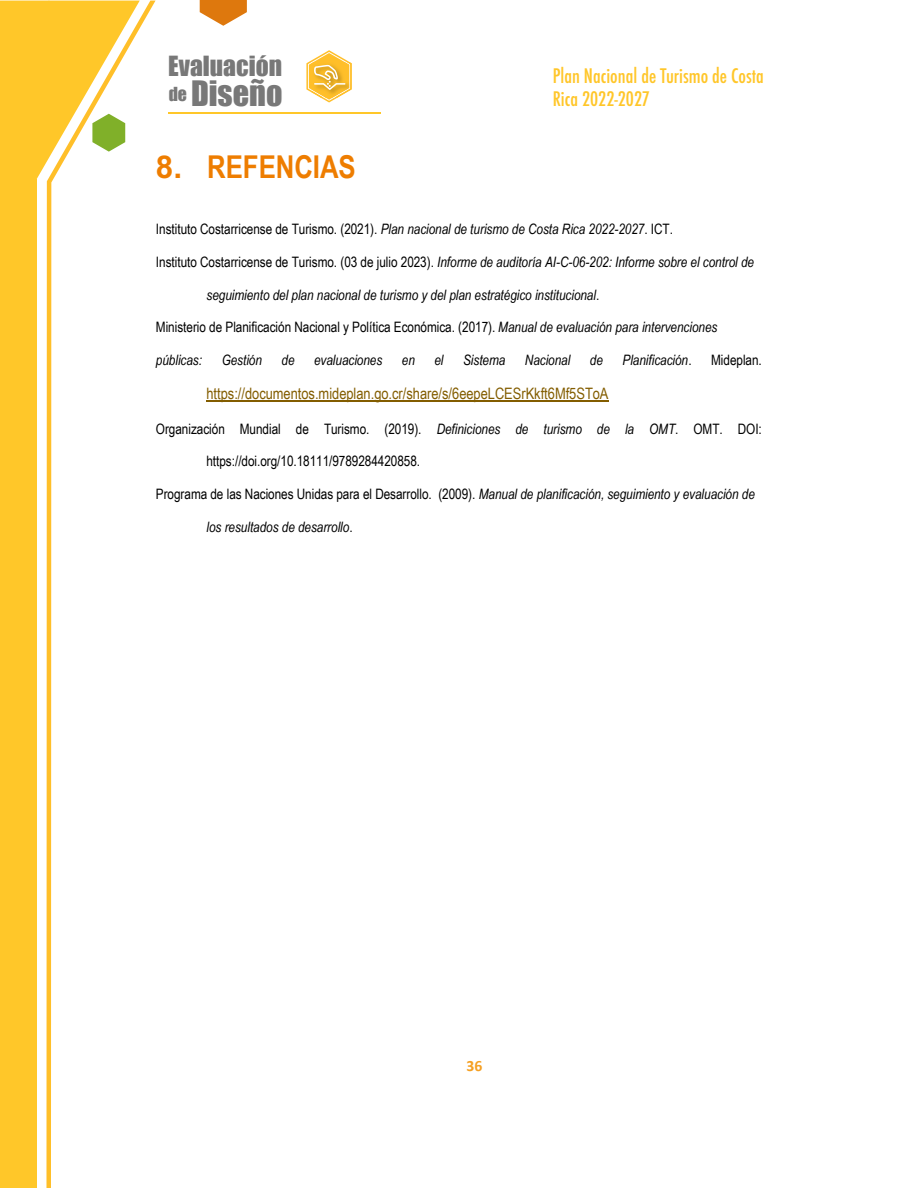
<style>
.page{position:relative;width:918px;height:1188px;background:#fff}
.page>*{position:absolute;margin:0;border:0;box-sizing:border-box;transform-origin:0 0}
.t1{font:32.25px "Impact";color:#787878}
.t2{font:700 31.5px "Arial Narrow";color:#ee7d00}
.t3{font:25.5px "Impact";color:#787878}
.t4{font:500 condensed 19.5px/23.4px "Futura";color:#ffc629}
.t5{font:15.75px "Arial Narrow";color:#835d00}
.t6{font:700 15.75px "Calibri";color:#f5a023}
.t7{font:14.4px "Arial Narrow";letter-spacing:-.005em;color:#000}
.t8{font:italic 14.4px "Arial Narrow";letter-spacing:-.005em;color:#000}
.s1{font-family:"Arial"}
.s2{font-style:italic}
.s3{font-style:normal}
</style>
<div class="page">
<svg style="left:200px;top:0;width:47px;height:26px"></svg>
<hr style="left:168px;top:112px;width:213px;height:2px;background:#ffc729">
<div style="left:0;top:179px;width:37px;height:1009px;background:#ffc729"></div>
<svg style="left:46px;top:1px;width:110px;height:1187px"></svg>
<svg style="left:0;top:1px;width:140px;height:178px"></svg>
<svg style="left:306px;top:50px;width:46px;height:52px"></svg>
<hr style="left:207px;top:401px;width:402px;height:1px;background:#835d00">
<div style="left:154px;top:486px;width:610px;height:32px;background:#fff"></div>
<div style="left:154px;top:518px;width:610px;height:33px;background:#fff"></div>
<h3 class="t3" style="left:168px;top:46px;width:115px">Evaluación</h3>
<h1 class="t1" style="left:169px;top:69px;width:115px"><sup>de</sup> Diseño</h1>
<h2 class="t2" style="left:156px;top:143px;width:201px"><span class="s1">8.</span> REFENCIAS</h2>
<h3 class="t4" style="left:553px;top:64px;width:213px">Plan Nacional de Turismo de Costa<br>Rica 2022-2027</h3>
<p class="t7" style="left:156px;top:219px;width:519px">Instituto Costarricense de Turismo. (2021). <span class="s2">Plan nacional de turismo de Costa Rica 2022-2027</span>. ICT.</p>
<p class="t8" style="left:156px;top:254px;width:600px"><span class="s3">Instituto Costarricense de Turismo. (03 de julio 2023).</span> Informe de auditoría AI-C-06-202: Informe sobre el control de</p>
<p class="t8" style="left:207px;top:286px;width:395px">seguimiento del plan nacional de turismo y del plan estratégico institucional<span class="s3">.</span></p>
<p class="t7" style="left:156px;top:317px;width:563px">Ministerio de Planificación Nacional y Política Económica. (2017). <span class="s2">Manual de evaluación para intervenciones</span></p>
<p class="t8" style="left:156px;top:352px;width:48px">públicas:</p>
<p class="t8" style="left:222px;top:352px;width:42px">Gestión</p>
<p class="t8" style="left:282px;top:352px;width:15px">de</p>
<p class="t8" style="left:314px;top:352px;width:70px">evaluaciones</p>
<p class="t8" style="left:402px;top:352px;width:15px">en</p>
<p class="t8" style="left:434px;top:352px;width:11px">el</p>
<p class="t8" style="left:463px;top:352px;width:44px">Sistema</p>
<p class="t8" style="left:525px;top:352px;width:47px">Nacional</p>
<p class="t8" style="left:590px;top:352px;width:15px">de</p>
<p class="t8" style="left:623px;top:352px;width:71px">Planificación<span class="s3">.</span></p>
<p class="t7" style="left:711px;top:350px;width:52px">Mideplan.</p>
<p class="t5" style="left:207px;top:382px;width:404px">https://documentos.mideplan.go.cr/share/s/6eepeLCESrKkft6Mf5SToA</p>
<p class="t7" style="left:156px;top:418px;width:607px">Organización Mundial de Turismo. (2019). <span class="s2">Definiciones de turismo de la OMT</span>. OMT. DOI:</p>
<p class="t7" style="left:207px;top:451px;width:215px">https://doi.org/10.18111/9789284420858.</p>
<p class="t7" style="left:156px;top:484px;width:600px">Programa de las Naciones Unidas para el Desarrollo. (2009). <span class="s2">Manual de planificación, seguimiento y evaluación de</span></p>
<p class="t8" style="left:207px;top:519px;width:148px">los resultados de desarrollo<span class="s3">.</span></p>
<p class="t6" style="left:467px;top:1055px;width:17px">36</p>
</div>
